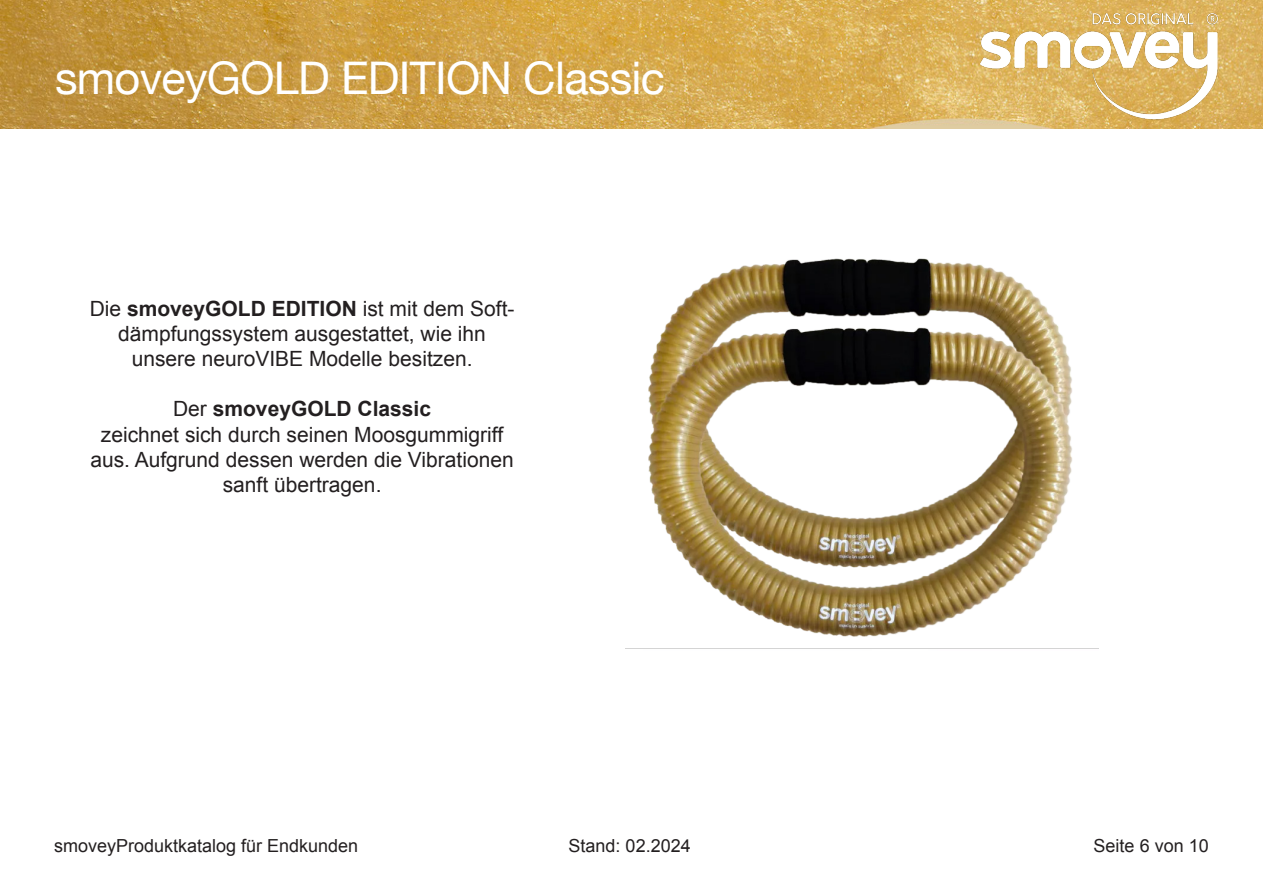
<style>
.page{position:relative;width:1263px;height:893px;background:#fff}
.page>*{position:absolute;margin:0;border:0;box-sizing:border-box;transform-origin:0 0}
.t1{font:45px "Helvetica Neue";letter-spacing:-.015em;color:#fff}
.t2{font:21px/25.2px "Arial";color:#231f20;text-align:center}
.t3{font:700 21px "Arial";color:#231f20}
.t4{font:18px "Arial";color:#231f20}
.s1{font-weight:700}
.s2{font-weight:400}
</style>
<div class="page">
<img style="left:0;top:0;width:1263px;height:128px">
<img style="left:971px;top:4px;width:255px;height:120px">
<img style="left:626px;top:258px;width:473px;height:391px">
<p class="t1" style="left:55px;top:46px;width:611px">smoveyGOLD EDITION Classic</p>
<p class="t2" style="left:90px;top:296px;width:426px">Die <span class="s1">smoveyGOLD EDITION</span> ist mit dem Soft&shy;dämpfungssystem ausgestattet, wie ihn</p>
<p class="t2" style="left:132px;top:346px;width:342px">unsere neuroVIBE Modelle besitzen.</p>
<p class="t3" style="left:173px;top:395px;width:259px"><span class="s2">Der</span> smoveyGOLD Classic</p>
<p class="t2" style="left:90px;top:422px;width:425px">zeichnet sich durch seinen Moosgummigriff aus. Aufgrund dessen werden die Vibrationen sanft übertragen.</p>
<p class="t4" style="left:54px;top:834px;width:306px">smoveyProduktkatalog für Endkunden</p>
<p class="t4" style="left:569px;top:834px;width:124px">Stand: 02.2024</p>
<p class="t4" style="left:1094px;top:834px;width:117px">Seite 6 von 10</p>
</div>
